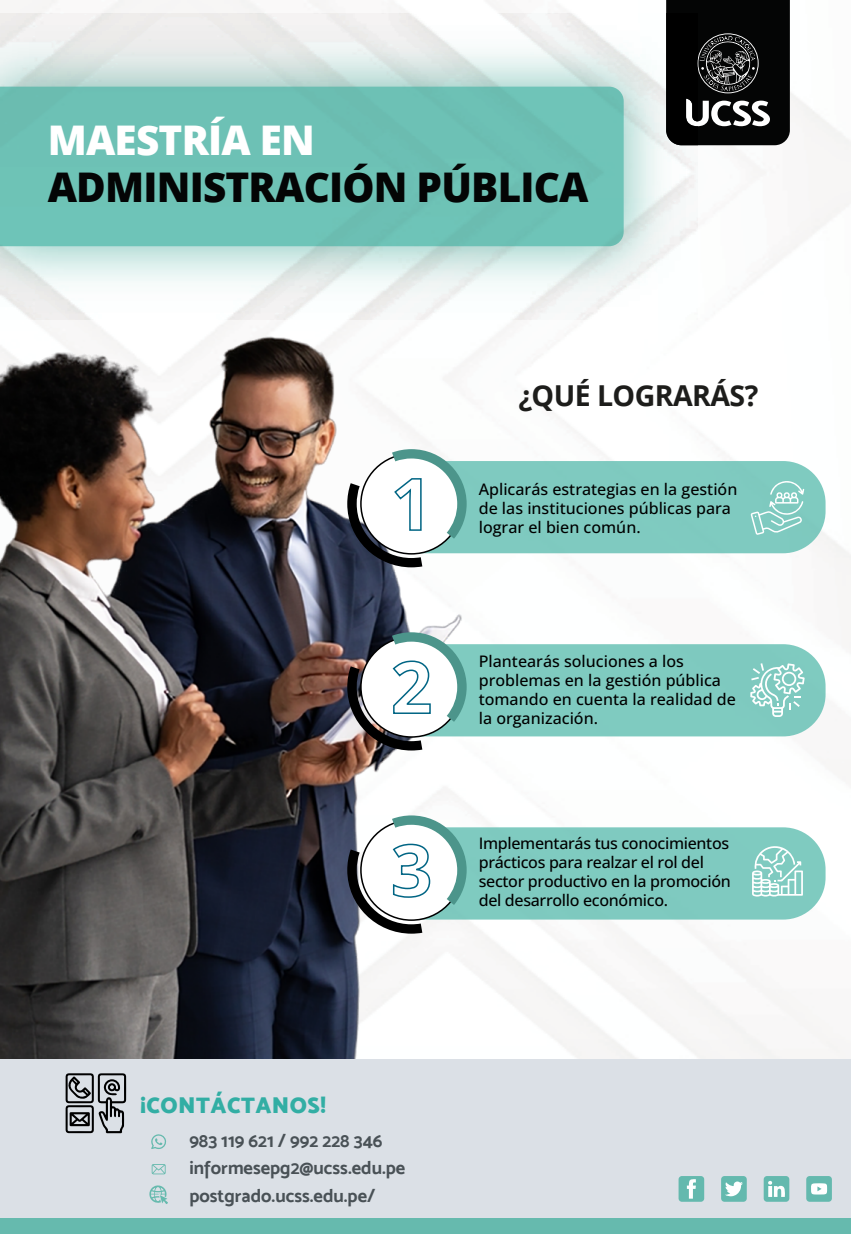
<style>
.page{position:relative;width:851px;height:1234px;background:#fff}
.page>*{position:absolute;margin:0;border:0;box-sizing:border-box;transform-origin:0 0}
.t1{font:800 40.8px "Open Sans";letter-spacing:-.02em;color:#040505}
.t2{font:800 40.8px "Open Sans";letter-spacing:-.02em;color:#fff}
.t3{font:700 28.8px "Open Sans";letter-spacing:-.02em;color:#1d1d1b}
.t4{font:22.8px "Mosk Ultra Bold 900";letter-spacing:.02em;color:#32aea4}
.t5{font:18.75px/27.9px "Mosk Bold 700";color:#495156}
.t6{font:500 15.9px/19px "Open Sans";color:#000}
.t7{font:500 15.9px/19px "Open Sans";letter-spacing:-.02em;color:#000}
</style>
<div class="page">
<img style="left:34px;top:0;width:816px;height:1059px">
<svg style="left:666px;top:0;width:123px;height:145px;background:#222323"></svg>
<img style="left:0;top:13px;width:697px;height:307px">
<div style="left:0;top:87px;width:623px;height:159px;background:#6dc1b5"></div>
<img style="left:0;top:312px;width:482px;height:747px">
<div style="left:0;top:1059px;width:850px;height:174px;background:#dbe0e6"></div>
<div style="left:0;top:1218px;width:850px;height:15px;background:#66baae"></div>
<div style="left:763px;top:1175px;width:26px;height:26px;background:#64b9ae;border-radius:3px"></div>
<svg style="left:768px;top:1180px;width:17px;height:16px"></svg>
<div style="left:721px;top:1175px;width:25px;height:26px;background:#64b9ae;border-radius:3px"></div>
<svg style="left:725px;top:1181px;width:17px;height:15px"></svg>
<div style="left:678px;top:1175px;width:26px;height:26px;background:#64b9ae;border-radius:3px"></div>
<svg style="left:686px;top:1179px;width:9px;height:19px"></svg>
<div style="left:806px;top:1175px;width:25px;height:26px;background:#64b9ae;border-radius:3px"></div>
<svg style="left:811px;top:1183px;width:16px;height:11px"></svg>
<svg style="left:152px;top:1164px;width:14px;height:10px"></svg>
<svg style="left:149px;top:1185px;width:19px;height:18px"></svg>
<svg style="left:151px;top:1134px;width:15px;height:14px"></svg>
<svg style="left:66px;top:1073px;width:60px;height:59px"></svg>
<svg style="left:347px;top:815px;width:478px;height:118px"></svg>
<svg style="left:347px;top:449px;width:478px;height:118px"></svg>
<svg style="left:347px;top:632px;width:478px;height:118px"></svg>
<h1 class="t2" style="left:48px;top:109px;width:269px">MAESTRÍA EN</h1>
<h1 class="t1" style="left:48px;top:156px;width:542px">ADMINISTRACIÓN PÚBLICA</h1>
<h2 class="t3" style="left:518px;top:375px;width:241px">¿QUÉ LOGRARÁS?</h2>
<p class="t6" style="left:478px;top:479px;width:260px">Aplicarás estrategias en la gestión de las instituciones públicas para lograr el bien común.</p>
<p class="t6" style="left:478px;top:651px;width:258px">Plantearás soluciones a los problemas en la gestión pública tomando en cuenta la realidad de la organización.</p>
<h3 class="t4" style="left:141px;top:1090px;width:187px">¡CONTÁCTANOS!</h3>
<p class="t5" style="left:189px;top:1125px;width:217px">983 119 621 / 992 228 346 informesepg2@ucss.edu.pe postgrado.ucss.edu.pe/</p>
<p class="t7" style="left:478px;top:833px;width:253px">Implementarás tus conocimientos prácticos para realzar el rol del sector productivo en la promoción del desarrollo económico.</p>
</div>
